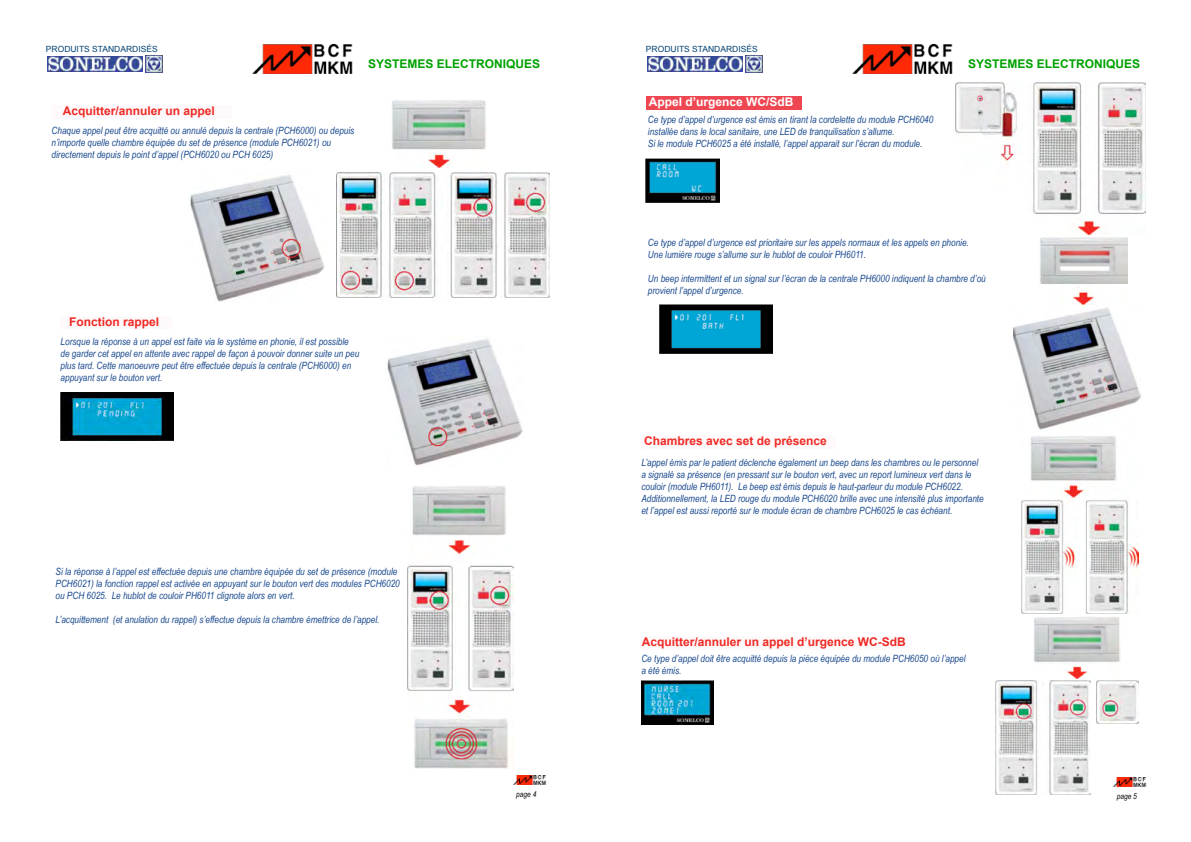
<style>
.page{position:relative;width:1191px;height:842px;background:#fff}
.page>*{position:absolute;margin:0;border:0;box-sizing:border-box;transform-origin:0 0}
.t1{font:700 12px "Arial";color:#ee2a24}
.t2{font:700 12px "Arial";color:#00a100}
.t3{font:700 12px "Arial";color:#fff}
.t4{font:italic 10px/12px "Arial Narrow";color:#18488e}
.t5{font:8.5px "Arial";color:#004172}
.t6{font:italic 8px "Arial Narrow";color:#000}
</style>
<div class="page">
<div style="left:52px;top:105px;width:179px;height:13px;background:#fef9fb"></div>
<img style="left:252px;top:45px;width:101px;height:28px">
<img style="left:145px;top:55px;width:18px;height:17px">
<img style="left:48px;top:57px;width:94px;height:14px">
<img style="left:513px;top:775px;width:33px;height:9px">
<img style="left:1114px;top:778px;width:32px;height:9px">
<div style="left:641px;top:435px;width:194px;height:14px;background:#fef9fb"></div>
<img style="left:852px;top:45px;width:101px;height:28px">
<img style="left:745px;top:55px;width:18px;height:17px">
<img style="left:648px;top:57px;width:94px;height:14px">
<img style="left:391px;top:100px;width:95px;height:68px">
<img style="left:337px;top:172px;width:212px;height:125px">
<img style="left:190px;top:175px;width:135px;height:128px">
<img style="left:387px;top:339px;width:136px;height:127px">
<img style="left:61px;top:392px;width:112px;height:49px">
<img style="left:407px;top:485px;width:106px;height:283px">
<div style="left:61px;top:316px;width:112px;height:13px;background:#fef9fb"></div>
<div style="left:646px;top:97px;width:155px;height:13px;background:#ef4752"></div>
<img style="left:955px;top:82px;width:190px;height:152px">
<img style="left:646px;top:159px;width:73px;height:44px">
<img style="left:1022px;top:436px;width:116px;height:178px">
<img style="left:1034px;top:617px;width:86px;height:61px">
<img style="left:995px;top:681px;width:95px;height:113px">
<img style="left:1096px;top:681px;width:42px;height:42px">
<img style="left:641px;top:681px;width:72px;height:43px">
<img style="left:659px;top:305px;width:113px;height:49px">
<img style="left:1040px;top:237px;width:87px;height:68px">
<img style="left:1013px;top:308px;width:127px;height:122px">
<div style="left:641px;top:636px;width:271px;height:14px;background:#fef9fb"></div>
<p class="t5" style="left:46px;top:43px;width:113px">PRODUITS STANDARDISÉS</p>
<p class="t2" style="left:368px;top:56px;width:174px">SYSTEMES ELECTRONIQUES</p>
<p class="t1" style="left:63px;top:103px;width:154px">Acquitter/annuler un appel</p>
<p class="t4" style="left:52px;top:124px;width:304px">Chaque appel peut être acquitté ou annulé depuis la centrale (PCH6000) ou depuis n’importe quelle chambre équipée du set de présence (module PCH6021) ou directement depuis le point d’appel (PCH6020 ou PCH 6025)</p>
<p class="t1" style="left:69px;top:314px;width:92px">Fonction rappel</p>
<p class="t4" style="left:61px;top:335px;width:300px">Lorsque la réponse à un appel est faite via le système en phonie, il est possible de garder cet appel en attente avec rappel de façon à pouvoir donner suite un peu plus tard. Cette manoeuvre peut être effectuée depuis la centrale (PCH6000) en appuyant sur le bouton vert.</p>
<p class="t4" style="left:56px;top:566px;width:346px">Si la réponse à l’appel est effectuée depuis une chambre équipée du set de présence (module<br>PCH6021) la fonction rappel est activée en appuyant sur le bouton vert des modules PCH6020 ou PCH 6025. Le hublot de couloir PH6011 clignote alors en vert.</p>
<p class="t4" style="left:56px;top:614px;width:325px">L’acquittement (et anulation du rappel) s’effectue depuis la chambre émettrice de l’appel.</p>
<p class="t5" style="left:646px;top:43px;width:113px">PRODUITS STANDARDISÉS</p>
<p class="t3" style="left:648px;top:94px;width:146px">Appel d’urgence WC/SdB</p>
<p class="t4" style="left:648px;top:113px;width:287px">Ce type d’appel d’urgence est émis en tirant la cordelette du module PCH6040 installée dans le local sanitaire, une LED de tranquilisation s’allume.<br>Si le module PCH6025 a été installé, l’appel apparait sur l’écran du module.</p>
<p class="t2" style="left:968px;top:56px;width:174px">SYSTEMES ELECTRONIQUES</p>
<p class="t4" style="left:648px;top:236px;width:322px">Ce type d’appel d’urgence est prioritaire sur les appels normaux et les appels en phonie.<br>Une lumière rouge s’allume sur le hublot de couloir PH6011.</p>
<p class="t4" style="left:648px;top:272px;width:339px">Un beep intermittent et un signal sur l’écran de la centrale PH6000 indiquent la chambre d’où provient l’appel d’urgence.</p>
<p class="t1" style="left:644px;top:433px;width:184px">Chambres avec set de présence</p>
<p class="t4" style="left:641px;top:457px;width:344px">L’appel émis par le patient déclenche également un beep dans les chambres ou le personnel a signalé sa présence (en pressant sur le bouton vert, avec un report lumineux vert dans le couloir (module PH6011). Le beep est émis depuis le haut-parleur du module PCH6022.<br>Additionnellement, la LED rouge du module PCH6020 brille avec une intensité plus importante et l’appel est aussi reporté sur le module écran de chambre PCH6025 le cas échéant.</p>
<p class="t1" style="left:642px;top:634px;width:266px">Acquitter/annuler un appel d’urgence WC-SdB</p>
<p class="t4" style="left:641px;top:653px;width:326px">Ce type d’appel doit être acquitté depuis la pièce équipée du module PCH6050 où l’appel a été émis.</p>
<p class="t6" style="left:516px;top:789px;width:22px">page 4</p>
<p class="t6" style="left:1116px;top:791px;width:22px">page 5</p>
</div>
